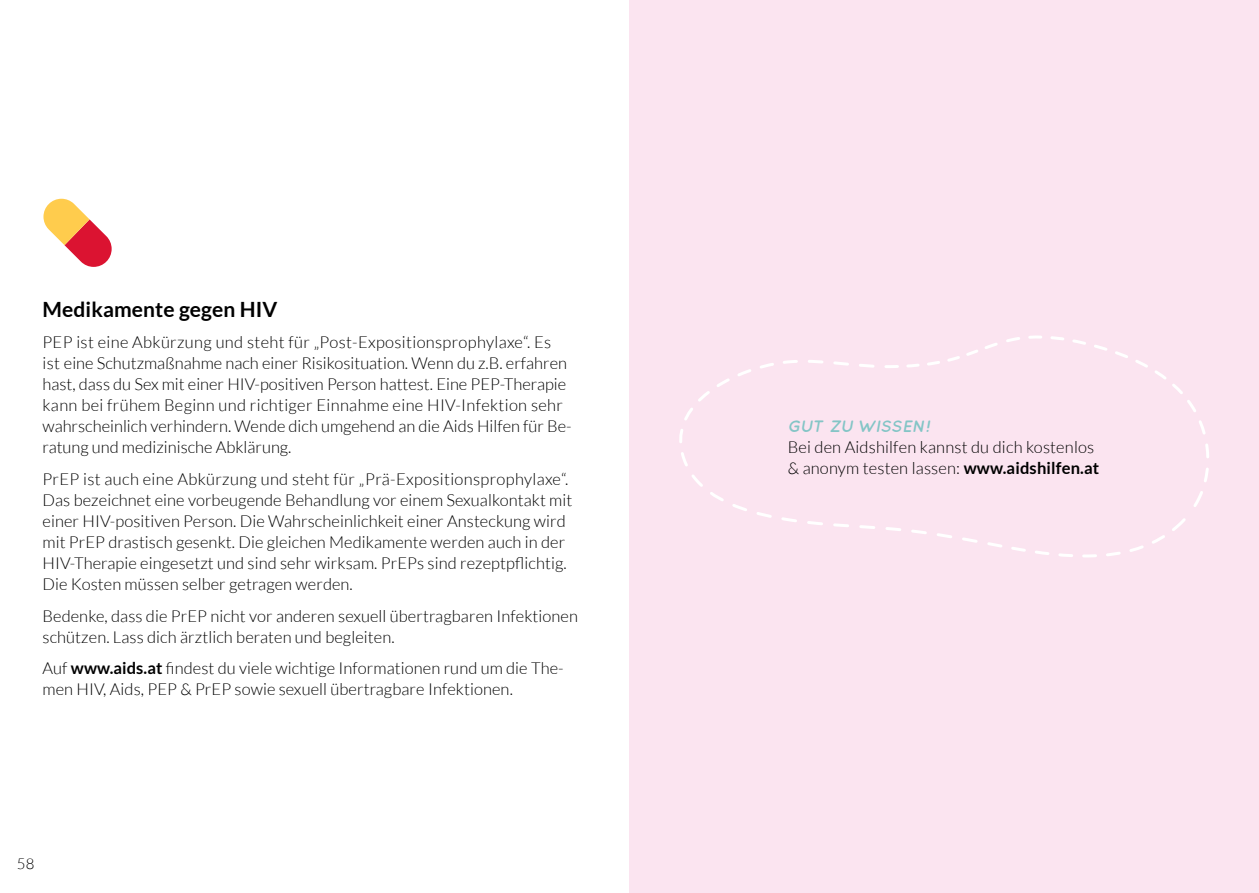
<style>
.page{position:relative;width:1259px;height:893px;background:#fff}
.page>*{position:absolute;margin:0;border:0;box-sizing:border-box;transform-origin:0 0}
.t1{font:700 21px "Lato";letter-spacing:.005em;color:#000}
.t2{font:300 16.5px/21px "Lato";letter-spacing:.005em;color:#000}
.t3{font:italic 700 16.5px "Quicksand";color:#84c5c6}
.t4{font:300 15px "Lato";color:#000}
.s1{font-weight:700}
</style>
<div class="page">
<svg style="left:43px;top:199px;width:69px;height:68px"></svg>
<div style="left:629px;top:0;width:630px;height:893px;background:#fbe4f0"></div>
<svg style="left:1012px;top:549px;width:128px;height:9px"></svg>
<svg style="left:1205px;top:432px;width:4px;height:50px"></svg>
<svg style="left:679px;top:335px;width:526px;height:214px"></svg>
<p class="t1" style="left:43px;top:297px;width:236px">Medikamente gegen HIV</p>
<p class="t2" style="left:43px;top:332px;width:530px">PEP ist eine Abkürzung und steht für „Post-Expositionsprophylaxe“. Es ist eine Schutzmaßnahme nach einer Risikosituation. Wenn du z.B. erfahren hast, dass du Sex mit einer HIV-positiven Person hattest. Eine PEP-Therapie kann bei frühem Beginn und richtiger Einnahme eine HIV-Infektion sehr wahrscheinlich verhindern. Wende dich umgehend an die Aids Hilfen für Be&shy;ratung und medizinische Abklärung.</p>
<p class="t2" style="left:43px;top:469px;width:531px">PrEP ist auch eine Abkürzung und steht für „Prä-Expositionsprophylaxe“.<br>Das bezeichnet eine vorbeugende Behandlung vor einem Sexualkontakt mit einer HIV-positiven Person. Die Wahrscheinlichkeit einer Ansteckung wird mit PrEP drastisch gesenkt. Die gleichen Medikamente werden auch in der HIV-Therapie eingesetzt und sind sehr wirksam. PrEPs sind rezeptpflichtig.<br>Die Kosten müssen selber getragen werden.</p>
<p class="t2" style="left:43px;top:605px;width:537px">Bedenke, dass die PrEP nicht vor anderen sexuell übertragbaren Infektionen schützen. Lass dich ärztlich beraten und begleiten.</p>
<p class="t2" style="left:43px;top:658px;width:523px">Auf <span class="s1">www.aids.at</span> findest du viele wichtige Informationen rund um die The&shy;men HIV, Aids, PEP &amp; PrEP sowie sexuell übertragbare Infektionen.</p>
<p class="t4" style="left:17px;top:856px;width:19px">58</p>
<p class="t3" style="left:787px;top:417px;width:143px">GUT ZU WISSEN!</p>
<p class="t2" style="left:787px;top:437px;width:313px">Bei den Aidshilfen kannst du dich kostenlos &amp; anonym testen lassen: <span class="s1">www.aidshilfen.at</span></p>
</div>
